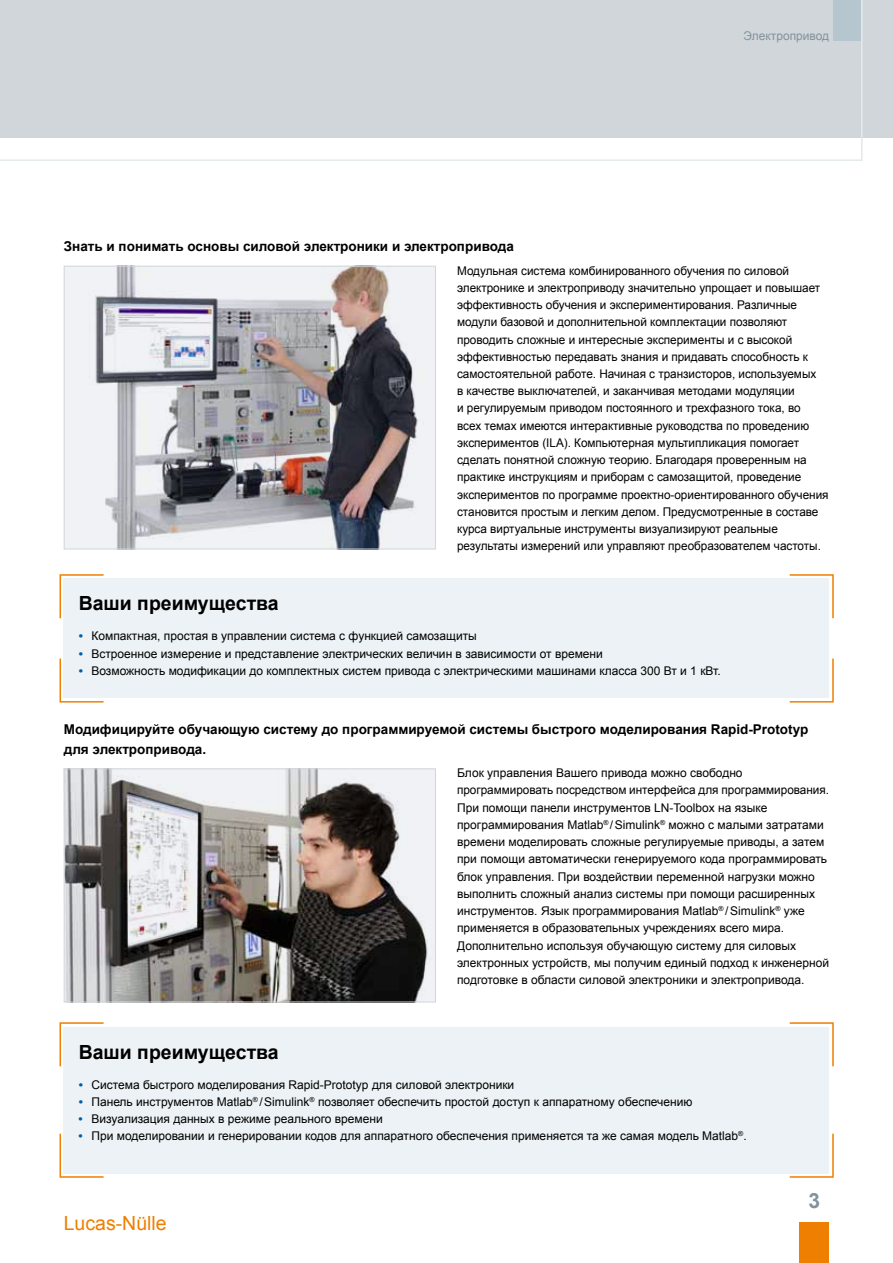
<style>
.page{position:relative;width:893px;height:1263px;background:#fff}
.page>*{position:absolute;margin:0;border:0;box-sizing:border-box;transform-origin:0 0}
.t1{font:700 21px "Arial";color:#82939c}
.t2{font:700 19.5px "Arial";color:#000}
.t3{font:19.5px "Arial";color:#ee7f00}
.t4{font:700 13.5px/19.5px "Arial";color:#000}
.t5{font:12px/17.2px "Arial";color:#000}
.t6{font:12px "Arial";color:#82939c}
.s1{font-weight:700;color:#005ea8}
</style>
<div class="page">
<div style="left:0;top:0;width:893px;height:138px;background:#d1d6da"></div>
<svg style="left:0;top:0;width:863px;height:161px"></svg>
<img style="left:66px;top:268px;width:368px;height:279px">
<div style="left:64px;top:266px;width:372px;height:283px;border:1px solid #d1d6da"></div>
<img style="left:66px;top:770px;width:368px;height:230px">
<div style="left:64px;top:768px;width:372px;height:234px;border:1px solid #d1d6da"></div>
<div style="left:64px;top:578px;width:765px;height:120px;background:#ecf2f5"></div>
<svg style="left:59px;top:574px;width:45px;height:46px"></svg>
<svg style="left:789px;top:658px;width:45px;height:45px"></svg>
<svg style="left:789px;top:574px;width:45px;height:45px"></svg>
<svg style="left:59px;top:657px;width:45px;height:46px"></svg>
<div style="left:64px;top:1026px;width:765px;height:147px;background:#ecf2f5"></div>
<svg style="left:59px;top:1022px;width:46px;height:46px"></svg>
<svg style="left:788px;top:1133px;width:46px;height:45px"></svg>
<svg style="left:788px;top:1022px;width:46px;height:45px"></svg>
<svg style="left:59px;top:1132px;width:46px;height:46px"></svg>
<div style="left:799px;top:1222px;width:30px;height:41px;background:#ee7f00"></div>
<p class="t4" style="left:64px;top:237px;width:452px">Знать и понимать основы силовой электроники и электропривода</p>
<p class="t6" style="left:743px;top:28px;width:87px">Электропривод</p>
<p class="t5" style="left:457px;top:262px;width:373px">Модульная система комбинированного обучения по силовой электронике и электроприводу значительно упрощает и повышает эффективность обучения и экспериментирования. Различные модули базовой и дополнительной комплектации позволяют проводить сложные и интересные эксперименты и с высокой эффективностью передавать знания и придавать способность к самостоятельной работе. Начиная с транзисторов, используемых<br>в качестве выключателей, и заканчивая методами модуляции<br>и регулируемым приводом постоянного и трехфазного тока, во<br>всех темах имеются интерактивные руководства по проведению экспериментов (ILA). Компьютерная мультипликация помогает сделать понятной сложную теорию. Благодаря проверенным на практике инструкциям и приборам с самозащитой, проведение экспериментов по программе проектно-ориентированного обучения становится простым и легким делом. Предусмотренные в составе курса виртуальные инструменты визуализируют реальные результаты измерений или управляют преобразователем частоты.</p>
<h2 class="t2" style="left:79px;top:591px;width:202px">Ваши преимущества</h2>
<p class="t5" style="left:79px;top:628px;width:400px"><span class="s1">•</span> Компактная, простая в управлении система с функцией самозащиты</p>
<p class="t5" style="left:79px;top:645px;width:526px"><span class="s1">•</span> Встроенное измерение и представление электрических величин в зависимости от времени</p>
<p class="t5" style="left:79px;top:662px;width:643px"><span class="s1">•</span> Возможность модификации до комплектных систем привода с электрическими машинами класса 300 Вт и 1 кВт.</p>
<p class="t4" style="left:64px;top:720px;width:746px">Модифицируйте обучающую систему до программируемой системы быстрого моделирования Rapid-Prototyp для электропривода.</p>
<p class="t5" style="left:457px;top:764px;width:373px">Блок управления Вашего привода можно свободно программировать посредством интерфейса для программирования.<br>При помощи панели инструментов LN-Toolbox на языке программирования Matlab<sup>®</sup> /Simulink<sup>®</sup> можно с малыми затратами времени моделировать сложные регулируемые приводы, а затем при помощи автоматически генерируемого кода программировать блок управления. При воздействии переменной нагрузки можно выполнить сложный анализ системы при помощи расширенных инструментов. Язык программирования Matlab<sup>®</sup> /Simulink<sup>®</sup> уже применяется в образовательных учреждениях всего мира.<br>Дополнительно используя обучающую систему для силовых электронных устройств, мы получим единый подход к инженерной подготовке в области силовой электроники и электропривода.</p>
<h2 class="t2" style="left:79px;top:1039px;width:202px">Ваши преимущества</h2>
<p class="t5" style="left:79px;top:1076px;width:437px"><span class="s1">•</span> Система быстрого моделирования Rapid-Prototyp для силовой электроники</p>
<p class="t5" style="left:79px;top:1093px;width:615px"><span class="s1">•</span> Панель инструментов Matlab<sup>®</sup> /Simulink<sup>®</sup> позволяет обеспечить простой доступ к аппаратному обеспечению</p>
<p class="t5" style="left:79px;top:1110px;width:306px"><span class="s1">•</span> Визуализация данных в режиме реального времени</p>
<p class="t5" style="left:79px;top:1127px;width:670px"><span class="s1">•</span> При моделировании и генерировании кодов для аппаратного обеспечения применяется та же самая модель Matlab<sup>®</sup>.</p>
<h2 class="t3" style="left:64px;top:1211px;width:104px">Lucas-Nülle</h2>
<h1 class="t1" style="left:808px;top:1187px;width:13px">3</h1>
</div>
